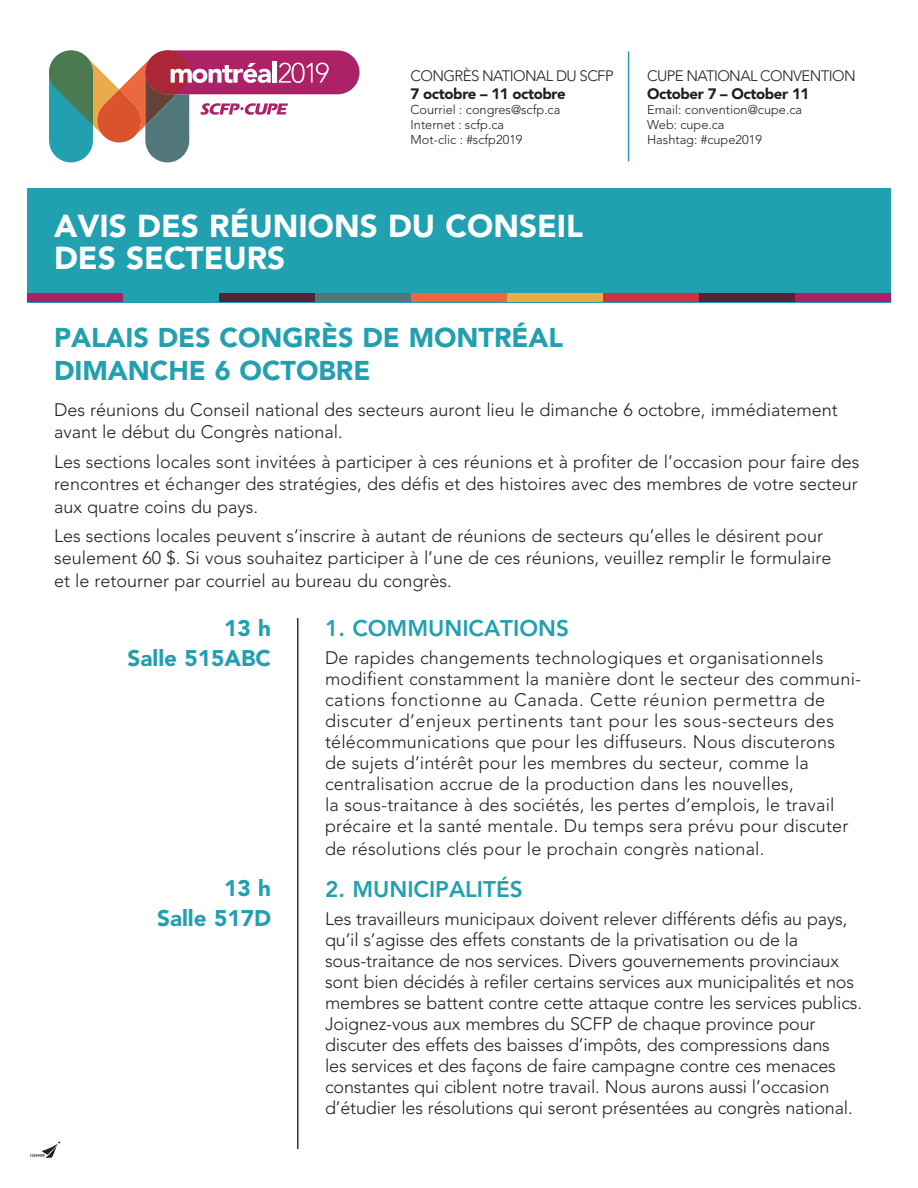
<style>
.page{position:relative;width:918px;height:1188px;background:#fff}
.page>*{position:absolute;margin:0;border:0;box-sizing:border-box;transform-origin:0 0}
.t1{font:900 31.5px/31.5px "Avenir";color:#fff}
.t2{font:900 27px/33px "Avenir";color:#22a0af}
.t3{font:800 22.5px "Avenir";color:#21a0b0}
.t4{font:900 22.5px/30px "Avenir";color:#22a0af;text-align:right}
.t5{font:300 18px/21.1px "Avenir";color:#231f20}
.t6{font:300 15px "Avenir";letter-spacing:-.04em;color:#231f20}
.t7{font:900 15px "Avenir";letter-spacing:-.025em;color:#231f20}
.t8{font:300 12.75px/15px "Avenir LT Std";color:#231f20}
</style>
<div class="page">
<div style="left:27px;top:188px;width:864px;height:114px;background:#21a0b0"></div>
<div style="left:27px;top:294px;width:96px;height:8px;background:#af1f66"></div>
<div style="left:795px;top:294px;width:96px;height:8px;background:#af1f66"></div>
<div style="left:219px;top:294px;width:96px;height:8px;background:#532336"></div>
<div style="left:315px;top:294px;width:96px;height:8px;background:#52777a"></div>
<div style="left:411px;top:294px;width:96px;height:8px;background:#ec6740"></div>
<div style="left:507px;top:294px;width:96px;height:8px;background:#eaab4c"></div>
<div style="left:603px;top:294px;width:96px;height:8px;background:#cd323f"></div>
<div style="left:699px;top:294px;width:96px;height:8px;background:#532336"></div>
<svg style="left:30px;top:1142px;width:30px;height:16px"></svg>
<hr style="left:628px;top:52px;width:1px;height:109px;background:#22a0af">
<div style="left:145px;top:50px;width:215px;height:44px;background:#ad2167;border-radius:22px"></div>
<svg style="left:49px;top:50px;width:280px;height:112px"></svg>
<hr style="left:297px;top:618px;width:1px;height:531px;background:#532336">
<p class="t6" style="left:411px;top:67px;width:205px">CONGRÈS NATIONAL DU SCFP</p>
<p class="t7" style="left:411px;top:85px;width:157px">7 octobre – 11 octobre</p>
<p class="t8" style="left:411px;top:102px;width:151px">Courriel : congres@scfp.ca<br>Internet : scfp.ca<br>Mot-clic : #scfp2019</p>
<h1 class="t1" style="left:54px;top:211px;width:531px">AVIS DES RÉUNIONS DU CONSEIL<br>DES SECTEURS</h1>
<p class="t6" style="left:647px;top:67px;width:210px">CUPE NATIONAL CONVENTION</p>
<p class="t7" style="left:647px;top:85px;width:164px">October 7 – October 11</p>
<p class="t8" style="left:647px;top:102px;width:157px">Email: convention@cupe.ca<br>Web: cupe.ca<br>Hashtag: #cupe2019</p>
<h2 class="t2" style="left:54px;top:321px;width:511px">PALAIS DES CONGRÈS DE MONTRÉAL<br>DIMANCHE 6 OCTOBRE</h2>
<p class="t5" style="left:54px;top:399px;width:785px;line-height:22.5px">Des réunions du Conseil national des secteurs auront lieu le dimanche 6 octobre, immédiatement avant le début du Congrès national.</p>
<p class="t5" style="left:54px;top:450px;width:807px;line-height:22.5px;text-align:justify">Les sections locales sont invitées à participer à ces réunions et à profiter de l’occasion pour faire des rencontres et échanger des stratégies, des défis et des histoires avec des membres de votre secteur aux quatre coins du pays.</p>
<p class="t5" style="left:54px;top:525px;width:779px;line-height:22.5px">Les sections locales peuvent s’inscrire à autant de réunions de secteurs qu’elles le désirent pour seulement 60 $. Si vous souhaitez participer à l’une de ces réunions, veuillez remplir le formulaire et le retourner par courriel au bureau du congrès.</p>
<p class="t4" style="left:128px;top:613px;width:145px">13 h<br>Salle 515ABC</p>
<p class="t3" style="left:325px;top:615px;width:245px">1. COMMUNICATIONS</p>
<p class="t5" style="left:325px;top:647px;width:538px">De rapides changements technologiques et organisationnels modifient constamment la manière dont le secteur des communi&shy;cations fonctionne au Canada. Cette réunion permettra de discuter d’enjeux pertinents tant pour les sous-secteurs des télécommunications que pour les diffuseurs. Nous discuterons<br>de sujets d’intérêt pour les membres du secteur, comme la centralisation accrue de la production dans les nouvelles,<br>la sous-traitance à des sociétés, les pertes d’emplois, le travail précaire et la santé mentale. Du temps sera prévu pour discuter de résolutions clés pour le prochain congrès national.</p>
<p class="t3" style="left:325px;top:876px;width:199px">2. MUNICIPALITÉS</p>
<p class="t5" style="left:325px;top:908px;width:538px">Les travailleurs municipaux doivent relever différents défis au pays, qu’il s’agisse des effets constants de la privatisation ou de la sous-traitance de nos services. Divers gouvernements provinciaux sont bien décidés à refiler certains services aux municipalités et nos membres se battent contre cette attaque contre les services publics.<br>Joignez-vous aux membres du SCFP de chaque province pour discuter des effets des baisses d’impôts, des compressions dans<br>les services et des façons de faire campagne contre ces menaces constantes qui ciblent notre travail. Nous aurons aussi l’occasion d’étudier les résolutions qui seront présentées au congrès national.</p>
<p class="t4" style="left:157px;top:873px;width:115px">13 h<br>Salle 517D</p>
</div>
